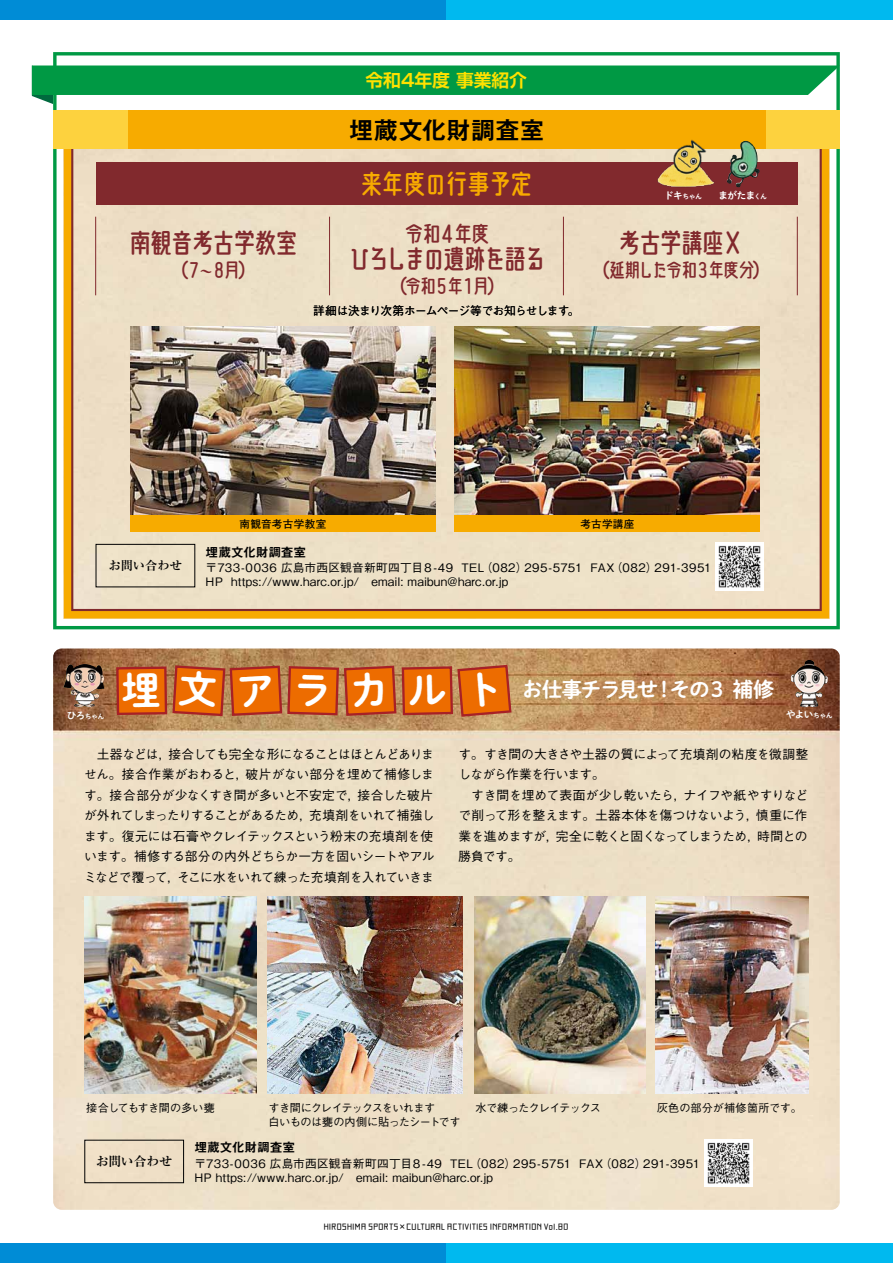
<style>
.page{position:relative;width:893px;height:1263px;background:#fff}
.page>*{position:absolute;margin:0;border:0;box-sizing:border-box;transform-origin:0 0}
.t1{font:29.7px "Ronde B Square";letter-spacing:-.305em;color:#81292d}
.t2{font:29.7px "Ronde B Square";letter-spacing:-.33em;color:#81292d}
.t3{font:29.7px "Ronde B Square";letter-spacing:-.285em;color:#f7ab00}
.t4{font:24.45px "Ronde B Square";letter-spacing:-.32em;color:#81292d}
.t5{font:700 23.4px "Gothic MB101 Pr 6 N De";letter-spacing:.05em;color:#000}
.t6{font:21.3px "Ronde B Square";letter-spacing:-.36em;color:#81292d}
.t7{font:21.3px "Ronde B Square";letter-spacing:-.34em;color:#81292d}
.t8{font:20.7px "P Shuei NM Go Std N B";letter-spacing:-.065em;color:#fff}
.t9{font:700 17.7px "Shin Go Pr 6 N De";color:#ffe100}
.t10{font:500 12.75px/20.5px "Gothic BBB Pro";letter-spacing:-.035em;color:#000;text-align:justify}
.t11{font:12.75px "Midashi Go Pr 6 N MB31";letter-spacing:-.01em;color:#000}
.t12{font:700 12.75px "Ryumin Pr 6 N";color:#000}
.t13{font:700 12.15px "Ryumin Pr 6 N";letter-spacing:.005em;color:#000}
.t14{font:500 11.7px/13.8px "Gothic BBB Pro";letter-spacing:.025em;color:#000}
.t15{font:500 11.7px "Gothic BBB Pr 6 N";letter-spacing:-.06em;color:#000}
.t16{font:500 11.1px/14.4px "Gothic BBB Pro";letter-spacing:-.035em;color:#000}
.t17{font:500 11.1px "Gothic BBB Pro";letter-spacing:.01em;color:#000}
.t18{font:500 11.1px "Gothic BBB Pro";letter-spacing:-.07em;color:#000}
.t19{font:700 10.65px "Futo Go B101 Pr 6 N";letter-spacing:.025em;color:#000}
.t20{font:9.6px "P Shuei NM Go Std N B";letter-spacing:-.055em;color:#fff}
.t21{font:9px "Makinas Scrap 5";letter-spacing:.05em;color:#000}
.t22{font:6.9px "P Shuei NM Go Std N B";letter-spacing:-.085em;color:#fff}
.s1{font-size:9.6px}
.s2{font-size:6.9px}
</style>
<div class="page">
<div style="left:0;top:1244px;width:893px;height:19px;background:#008cd6"></div>
<div style="left:446px;top:1244px;width:447px;height:19px;background:#00b9ef"></div>
<div style="left:0;top:0;width:893px;height:19px;background:#008cd6"></div>
<div style="left:446px;top:0;width:447px;height:19px;background:#00b9ef"></div>
<svg style="left:32px;top:65px;width:21px;height:39px"></svg>
<img style="left:53px;top:648px;width:787px;height:562px">
<svg style="left:53px;top:52px;width:787px;height:577px;background:#d3d6b1"></svg>
<div style="left:96px;top:544px;width:99px;height:43px;border:1px solid #000"></div>
<img style="left:715px;top:542px;width:48px;height:48px">
<img style="left:85px;top:897px;width:172px;height:196px">
<img style="left:267px;top:896px;width:196px;height:197px">
<img style="left:474px;top:897px;width:172px;height:196px">
<img style="left:656px;top:897px;width:152px;height:196px">
<div style="left:84px;top:1140px;width:100px;height:43px;border:1px solid #000"></div>
<img style="left:705px;top:1139px;width:47px;height:48px">
<img style="left:63px;top:664px;width:41px;height:43px">
<img style="left:791px;top:660px;width:37px;height:47px">
<div style="left:96px;top:163px;width:701px;height:42px;background:#81292d"></div>
<img style="left:455px;top:326px;width:305px;height:189px">
<img style="left:130px;top:326px;width:306px;height:189px">
<hr style="left:95px;top:217px;width:1px;height:78px;background:#81292d">
<hr style="left:329px;top:217px;width:1px;height:78px;background:#81292d">
<hr style="left:563px;top:217px;width:1px;height:78px;background:#81292d">
<hr style="left:797px;top:217px;width:1px;height:78px;background:#81292d">
<div style="left:130px;top:515px;width:305px;height:17px;background:#f7ab00"></div>
<div style="left:455px;top:515px;width:305px;height:17px;background:#f7ab00"></div>
<div style="left:53px;top:111px;width:787px;height:38px;background:#fdd23e"></div>
<div style="left:128px;top:111px;width:637px;height:38px;background:#f7ab00"></div>
<img style="left:727px;top:141px;width:33px;height:47px">
<img style="left:654px;top:140px;width:63px;height:48px">
<svg style="left:115px;top:663px;width:398px;height:55px;background:#d7691a"></svg>
<h1 class="t1" style="left:125px;top:225px;width:178px">南観音考古学教室</h1>
<h3 class="t6" style="left:169px;top:257px;width:91px">（７～８月）</h3>
<h3 class="t9" style="left:365px;top:66px;width:163px">令和4年度 事業紹介</h3>
<h3 class="t5" style="left:349px;top:110px;width:196px">埋蔵文化財調査室</h3>
<h1 class="t3" style="left:357px;top:166px;width:181px">来年度の行事予定</h1>
<h2 class="t4" style="left:402px;top:219px;width:93px">令和４年度</h2>
<h1 class="t2" style="left:345px;top:241px;width:207px">ひろしまの遺跡を語る</h1>
<h3 class="t6" style="left:387px;top:273px;width:122px">（令和５年１月）</h3>
<p class="t15" style="left:313px;top:302px;width:268px">詳細は決まり次第ホームページ等でお知らせします。</p>
<p class="t22" style="left:664px;top:192px;width:39px"><span class="s1">ドキ</span>ちゃん</p>
<p class="t20" style="left:718px;top:189px;width:50px">まがたま<span class="s2">くん</span></p>
<h1 class="t1" style="left:615px;top:225px;width:135px">考古学講座Ⅹ</h1>
<h3 class="t7" style="left:590px;top:257px;width:184px">（延期した令和３年度分）</h3>
<p class="t13" style="left:109px;top:556px;width:75px">お問い合わせ</p>
<p class="t19" style="left:239px;top:515px;width:88px">南観音考古学教室</p>
<p class="t19" style="left:580px;top:515px;width:55px">考古学講座</p>
<p class="t11" style="left:206px;top:542px;width:102px">埋蔵文化財調査室</p>
<p class="t14" style="left:206px;top:560px;width:507px">〒733-0036 広島市西区観音新町四丁目８-49 TEL（082）295-5751 FAX（082）291-3951<br>HP https://www.harc.or.jp/　email: maibun@harc.or.jp</p>
<h3 class="t8" style="left:522px;top:674px;width:253px">お仕事チラ見せ！その３ 補修</h3>
<p class="t22" style="left:67px;top:711px;width:39px"><span class="s1">ひろ</span>ちゃん</p>
<p class="t20" style="left:786px;top:707px;width:48px">やよい<span class="s2">ちゃん</span></p>
<p class="t10" style="left:84px;top:742px;width:352px;text-indent:13px">土器などは，接合しても完全な形になることはほとんどありません。接合作業がおわると，破片がない部分を埋めて補修します。接合部分が少なくすき間が多いと不安定で，接合した破片が外れてしまったりすることがあるため，充填剤をいれて補強します。復元には石膏やクレイテックスという粉末の充填剤を使います。補修する部分の内外どちらか一方を固いシートやアルミなどで覆って，そこに水をいれて練った充填剤を入れていきま</p>
<p class="t10" style="left:459px;top:742px;width:351px">す。すき間の大きさや土器の質によって充填剤の粘度を微調整しながら作業を行います。</p>
<p class="t10" style="left:459px;top:783px;width:351px;text-indent:13px">すき間を埋めて表面が少し乾いたら，ナイフや紙やすりなどで削って形を整えます。土器本体を傷つけないよう，慎重に作業を進めますが，完全に乾くと固くなってしまうため，時間との勝負です。</p>
<p class="t16" style="left:86px;top:1099px;width:130px">接合してもすき間の多い甕</p>
<p class="t16" style="left:268px;top:1099px;width:194px">すき間にクレイテックスをいれます<br>白いものは甕の内側に貼ったシートです</p>
<p class="t18" style="left:475px;top:1099px;width:127px">水で練ったクレイテックス</p>
<p class="t17" style="left:657px;top:1099px;width:147px">灰色の部分が補修箇所です。</p>
<p class="t12" style="left:96px;top:1151px;width:78px">お問い合わせ</p>
<p class="t11" style="left:194px;top:1137px;width:102px">埋蔵文化財調査室</p>
<p class="t14" style="left:194px;top:1155px;width:507px">〒733-0036 広島市西区観音新町四丁目８-49 TEL（082）295-5751 FAX（082）291-3951<br>HP https://www.harc.or.jp/　email: maibun@harc.or.jp</p>
<p class="t21" style="left:324px;top:1221px;width:246px">HIROSHIMA SPORTS×CULTURAL ACTIVITIES INFORMATION Vol.80</p>
</div>
